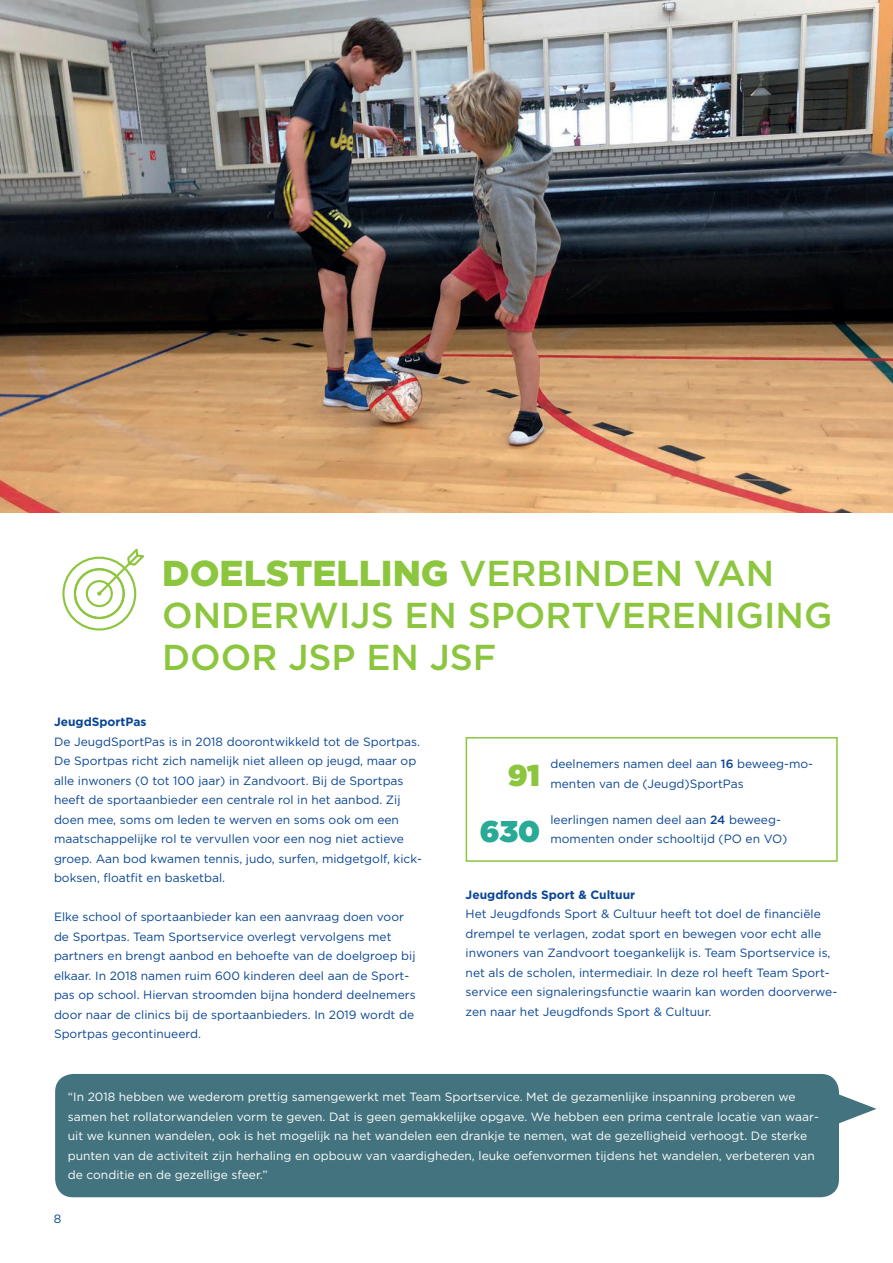
<style>
.page{position:relative;width:893px;height:1263px;background:#fff}
.page>*{position:absolute;margin:0;border:0;box-sizing:border-box;transform-origin:0 0}
.kp1{font:500 36px/42px "Gotham";color:#8bc63e}
.t1{font:900 30px "Gotham";color:#28aa96}
.t2{font:900 30px "Gotham";color:#8bc63e}
.t3{font:12px/19.5px "Gotham";color:#094594}
.t4{font:12px/19.5px "Gotham";color:#fff}
.t5{font:700 12px "Gotham";color:#094594}
.s1{font-weight:900}
.s2{font-weight:500}
</style>
<div class="page">
<svg style="left:62px;top:549px;width:82px;height:81px"></svg>
<div style="left:55px;top:1074px;width:784px;height:123px;background:#43737e;border-radius:18px"></div>
<svg style="left:839px;top:1094px;width:37px;height:30px"></svg>
<img style="left:0;top:0;width:893px;height:512px">
<div style="left:466px;top:737px;width:372px;height:125px;border:2px solid #8bc63e"></div>
<p class="kp1" style="left:162px;top:552px;width:672px"><span class="s1">DOELSTELLING</span> VERBINDEN VAN<br>ONDERWIJS EN SPORTVERENIGING<br>DOOR JSP EN JSF</p>
<p class="t5" style="left:54px;top:714px;width:94px">JeugdSportPas</p>
<p class="t3" style="left:54px;top:731px;width:369px">De JeugdSportPas is in 2018 doorontwikkeld tot de Sportpas.<br>De Sportpas richt zich namelijk niet alleen op jeugd, maar op alle inwoners (0 tot 100 jaar) in Zandvoort. Bij de Sportpas heeft de sportaanbieder een centrale rol in het aanbod. Zij doen mee, soms om leden te werven en soms ook om een maatschappelijke rol te vervullen voor een nog niet actieve groep. Aan bod kwamen tennis, judo, surfen, midgetgolf, kick&shy;boksen, floatfit en basketbal.</p>
<p class="t3" style="left:54px;top:907px;width:363px">Elke school of sportaanbieder kan een aanvraag doen voor de Sportpas. Team Sportservice overlegt vervolgens met partners en brengt aanbod en behoefte van de doelgroep bij elkaar. In 2018 namen ruim 600 kinderen deel aan de Sport&shy;pas op school. Hiervan stroomden bijna honderd deelnemers door naar de clinics bij de sportaanbieders. In 2019 wordt de Sportpas gecontinueerd.</p>
<p class="t2" style="left:508px;top:754px;width:34px">91</p>
<p class="t3" style="left:550px;top:754px;width:264px">deelnemers namen deel aan <span class="s2">16</span> beweeg-mo&shy;menten van de (Jeugd)SportPas</p>
<p class="t1" style="left:480px;top:810px;width:62px">630</p>
<p class="t3" style="left:550px;top:809px;width:238px">leerlingen namen deel aan <span class="s2">24</span> beweeg&shy;momenten onder schooltijd (PO en VO)</p>
<p class="t5" style="left:466px;top:886px;width:171px">Jeugdfonds Sport &amp; Cultuur</p>
<p class="t3" style="left:466px;top:904px;width:373px">Het Jeugdfonds Sport &amp; Cultuur heeft tot doel de financiële drempel te verlagen, zodat sport en bewegen voor echt alle inwoners van Zandvoort toegankelijk is. Team Sportservice is, net als de scholen, intermediair. In deze rol heeft Team Sport&shy;service een signaleringsfunctie waarin kan worden doorverwe&shy;zen naar het Jeugdfonds Sport &amp; Cultuur.</p>
<p class="t4" style="left:68px;top:1087px;width:752px">“In 2018 hebben we wederom prettig samengewerkt met Team Sportservice. Met de gezamenlijke inspanning proberen we samen het rollatorwandelen vorm te geven. Dat is geen gemakkelijke opgave. We hebben een prima centrale locatie van waar&shy;uit we kunnen wandelen, ook is het mogelijk na het wandelen een drankje te nemen, wat de gezelligheid verhoogt. De sterke punten van de activiteit zijn herhaling en opbouw van vaardigheden, leuke oefenvormen tijdens het wandelen, verbeteren van de conditie en de gezellige sfeer.”</p>
<p class="t3" style="left:54px;top:1208px;width:9px">8</p>
</div>
